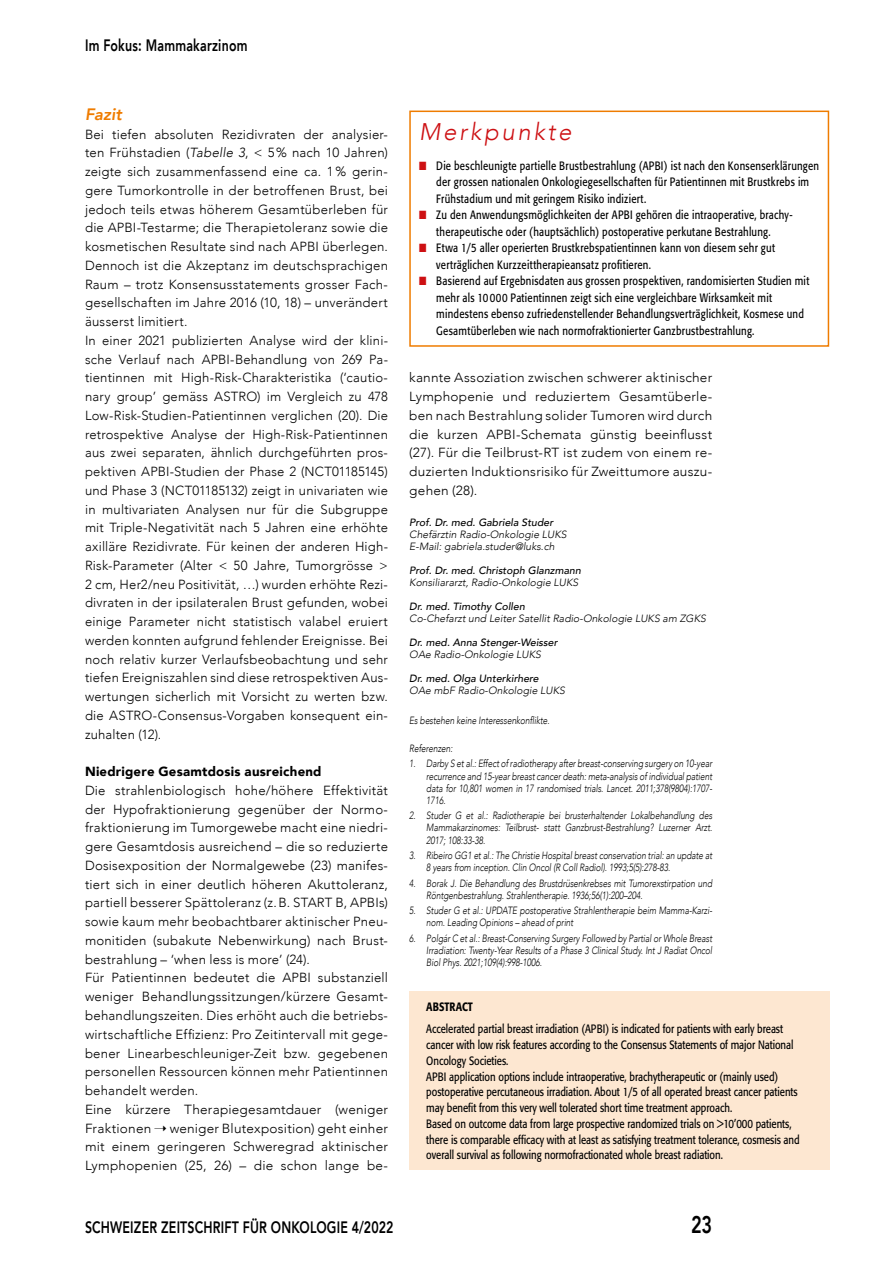
<style>
.page{position:relative;width:893px;height:1263px;background:#fff}
.page>*{position:absolute;margin:0;border:0;box-sizing:border-box;transform-origin:0 0}
.t1{font:italic 300 24px "Avenir";letter-spacing:.11em;color:#cd1013}
.t2{font:800 24px "Avenir";color:#000;scale:.75 1}
.t3{font:800 16.5px "Avenir";letter-spacing:.015em;color:#000;scale:.75 1}
.t4{font:italic 800 16.5px "Avenir";letter-spacing:.005em;color:#ef7c00}
.t5{font:300 13.2px/18.8px "Avenir";letter-spacing:.015em;color:#000}
.t6{font:900 13.2px "Avenir";letter-spacing:.015em;color:#000}
.t7{font:12px/16.5px "Formata";letter-spacing:.02em;color:#000;scale:.8 1}
.t8{font:12px/15.8px "Formata";letter-spacing:-.005em;color:#000;scale:.8 1}
.t9{font:500 12px "Formata";letter-spacing:.01em;color:#000;scale:.8 1}
.t10{font:italic 300 10.5px/12.1px "Avenir";letter-spacing:-.005em;color:#000;text-align:justify;scale:.8 1}
.t11{font:italic 300 10.5px/12px "Avenir";letter-spacing:-.005em;color:#000}
.t12{font:italic 500 10.5px "Avenir";color:#000}
.s1{font-style:italic}
.s2{color:#cd1013}
</style>
<div class="page">
<div style="left:409px;top:991px;width:420px;height:179px;background:#fde7d1"></div>
<div style="left:409px;top:111px;width:420px;height:236px;border:2px solid #ef7c00"></div>
<p class="t3" style="left:85px;top:32px;width:218px">Im Fokus: Mammakarzinom</p>
<p class="t4" style="left:85px;top:104px;width:39px">Fazit</p>
<p class="t5" style="left:85px;top:125px;width:304px">Bei tiefen absoluten Rezidivraten der analysier&shy;ten Frühstadien (<span class="s1">Tabelle 3</span>, &lt; 5 % nach 10 Jahren) zeigte sich zusammenfassend eine ca. 1 % gerin&shy;gere Tumorkontrolle in der betroffenen Brust, bei jedoch teils etwas höherem Gesamtüberleben für die APBI-Testarme; die Therapietoleranz sowie die kosmetischen Resultate sind nach APBI überlegen.<br>Dennoch ist die Akzeptanz im deutschsprachigen Raum – trotz Konsensusstatements grosser Fach&shy;gesellschaften im Jahre 2016 (10, 18) – unverändert äusserst limitiert.<br>In einer 2021 publizierten Analyse wird der klini&shy;sche Verlauf nach APBI-Behandlung von 269 Pa&shy;tientinnen mit High-Risk-Charakteristika (‘cautio&shy;nary group’ gemäss ASTRO) im Vergleich zu 478<br>Low-Risk-Studien-Patientinnen verglichen (20). Die retrospektive Analyse der High-Risk-Patientinnen aus zwei separaten, ähnlich durchgeführten pros&shy;pektiven APBI-Studien der Phase 2 (NCT01185145) und Phase 3 (NCT01185132) zeigt in univariaten wie in multivariaten Analysen nur für die Subgruppe mit Triple-Negativität nach 5 Jahren eine erhöhte axilläre Rezidivrate. Für keinen der anderen High-Risk-Parameter (Alter &lt; 50 Jahre, Tumorgrösse &gt; 2 cm, Her2/neu Positivität, …) wurden erhöhte Rezi&shy;divraten in der ipsilateralen Brust gefunden, wobei einige Parameter nicht statistisch valabel eruiert werden konnten aufgrund fehlender Ereignisse. Bei noch relativ kurzer Verlaufsbeobachtung und sehr tiefen Ereigniszahlen sind diese retrospektiven Aus&shy;wertungen sicherlich mit Vorsicht zu werten bzw. die ASTRO-Consensus-Vorgaben konsequent ein&shy;zuhalten (12).</p>
<p class="t6" style="left:85px;top:760px;width:238px">Niedrigere Gesamtdosis ausreichend</p>
<p class="t5" style="left:85px;top:781px;width:304px">Die strahlenbiologisch hohe/höhere Effektivität der Hypofraktionierung gegenüber der Normo&shy;fraktionierung im Tumorgewebe macht eine niedri&shy;gere Gesamtdosis ausreichend – die so reduzierte Dosisexposition der Normalgewebe (23) manifes&shy;tiert sich in einer deutlich höheren Akuttoleranz, partiell besserer Spättoleranz (z. B. START B, APBIs) sowie kaum mehr beobachtbarer aktinischer Pneu&shy;monitiden (subakute Nebenwirkung) nach Brust&shy;bestrahlung – ‘when less is more’ (24).<br>Für Patientinnen bedeutet die APBI substanziell weniger Behandlungssitzungen/kürzere Gesamt&shy;behandlungszeiten. Dies erhöht auch die betriebs&shy;wirtschaftliche Effizienz: Pro Zeitintervall mit gege&shy;bener Linearbeschleuniger-Zeit bzw. gegebenen personellen Ressourcen können mehr Patientinnen behandelt werden.<br>Eine kürzere Therapiegesamtdauer (weniger Fraktionen ➝ weniger Blutexposition) geht einher mit einem geringeren Schweregrad aktinischer Lymphopenien (25, 26) – die schon lange be-</p>
<h1 class="t1" style="left:419px;top:118px;width:154px">Merkpunkte</h1>
<p class="t7" style="left:436px;top:157px;width:480px;text-indent:-17px"><span class="s2">■</span> Die beschleunigte partielle Brustbestrahlung (APBI) ist nach den Konsens erklärungen der grossen nationalen Onkologiegesellschaften für Patientinnen mit Brustkrebs im<br>Frühstadium und mit geringem Risiko indiziert.</p>
<p class="t7" style="left:419px;top:207px;width:468px;text-align:center"><span class="s2">■</span> Zu den Anwendungsmöglichkeiten der APBI gehören die intraoperative, brachy&shy;therapeutische oder (hauptsächlich) postoperative perkutane Bestrahlung.</p>
<p class="t7" style="left:436px;top:240px;width:425px;text-indent:-17px"><span class="s2">■</span> Etwa 1/5 aller operierten Brustkrebspatientinnen kann von diesem sehr gut verträglichen Kurzzeittherapieansatz profitieren.</p>
<p class="t7" style="left:436px;top:273px;width:468px;text-indent:-17px"><span class="s2">■</span> Basierend auf Ergebnisdaten aus grossen prospektiven, randomisierten Studien mit mehr als 10 000 Patientinnen zeigt sich eine vergleichbare Wirksamkeit mit mindestens ebenso zufriedenstellender Behandlungsverträglichkeit, Kosmese und Gesamtüberleben wie nach normofraktionierter Ganzbrustbestrahlung.</p>
<p class="t5" style="left:409px;top:368px;width:304px;text-align:justify">kannte Assoziation zwischen schwerer aktinischer Lymphopenie und reduziertem Gesamtüberle&shy;ben nach Bestrahlung solider Tumoren wird durch die kurzen APBI-Schemata günstig beeinflusst (27). Für die Teilbrust-RT ist zudem von einem re&shy;duzierten Induktionsrisiko für Zweittumore auszu&shy;gehen (28).</p>
<p class="t12" style="left:409px;top:516px;width:145px">Prof. Dr. med. Gabriela Studer</p>
<p class="t11" style="left:409px;top:528px;width:159px">Chefärztin Radio-Onkologie LUKS<br>E-Mail: gabriela.studer@luks.ch</p>
<p class="t12" style="left:409px;top:564px;width:173px">Prof. Dr. med. Christoph Glanzmann</p>
<p class="t11" style="left:409px;top:576px;width:171px">Konsiliararzt, Radio-Onkologie LUKS</p>
<p class="t12" style="left:409px;top:600px;width:117px">Dr. med. Timothy Collen</p>
<p class="t11" style="left:409px;top:612px;width:298px">Co-Chefarzt und Leiter Satellit Radio-Onkologie LUKS am ZGKS</p>
<p class="t12" style="left:409px;top:636px;width:150px">Dr. med. Anna Stenger-Weisser</p>
<p class="t11" style="left:409px;top:648px;width:133px">OAe Radio-Onkologie LUKS</p>
<p class="t12" style="left:409px;top:672px;width:131px">Dr. med. Olga Unterkirhere</p>
<p class="t11" style="left:409px;top:684px;width:157px">OAe mbF Radio-Onkologie LUKS</p>
<p class="t10" style="left:409px;top:715px;width:177px">Es bestehen keine Interessenkonflikte.</p>
<p class="t10" style="left:409px;top:742px;width:56px">Referenzen:</p>
<p class="t10" style="left:426px;top:758px;width:359px;text-indent:-17px">1. Darby S et al.: Effect of radiotherapy after breast-conserving surgery on 10-year recurrence and 15-year breast cancer death: meta-analysis of individual patient data for 10,801 women in 17 randomised trials. Lancet. 2011;378(9804):1707- 1716.</p>
<p class="t10" style="left:426px;top:810px;width:359px;text-indent:-17px">2. Studer G et al.: Radiotherapie bei brusterhaltender Lokalbehandlung des Mammakarzinomes: Teilbrust- statt Ganzbrust-Bestrahlung? Luzerner Arzt.<br>2017; 108:33-38.</p>
<p class="t10" style="left:426px;top:849px;width:359px;text-indent:-17px">3. Ribeiro GG1 et al.: The Christie Hospital breast conservation trial: an update at<br>8 years from inception. Clin Oncol (R Coll Radiol). 1993;5(5):278-83.</p>
<p class="t10" style="left:426px;top:877px;width:359px;text-indent:-17px">4. Borak J. Die Behandlung des Brustdrüsenkrebses mit Tumorexstirpation und<br>Röntgenbestrahlung. Strahlentherapie. 1936;56(1):200–204.</p>
<p class="t10" style="left:426px;top:905px;width:359px;text-indent:-17px">5. Studer G et al.: UPDATE postoperative Strahlentherapie beim Mamma-Karzi&shy;nom. Leading Opinions – ahead of print</p>
<p class="t10" style="left:426px;top:932px;width:359px;text-indent:-17px">6. Polgár C et al.: Breast-Conserving Surgery Followed by Partial or Whole Breast Irradiation: Twenty-Year Results of a Phase 3 Clinical Study. Int J Radiat Oncol Biol Phys. 2021;109(4):998-1006.</p>
<p class="t9" style="left:426px;top:1000px;width:60px">ABSTRACT</p>
<p class="t8" style="left:426px;top:1021px;width:468px">Accelerated partial breast irradiation (APBI) is indicated for patients with early breast cancer with low risk features according to the Consensus Statements of major National Oncology Societies.<br>APBI application options include intraoperative, brachytherapeutic or (mainly used) postoperative percutaneous irradiation. About 1/5 of all operated breast cancer patients may benefit from this very well tolerated short time treatment approach.<br>Based on outcome data from large prospective randomized trials on &gt;10’000 patients, there is comparable efficacy with at least as satisfying treatment tolerance, cosmesis and overall survival as following normofractionated whole breast radiation.</p>
<p class="t3" style="left:85px;top:1214px;width:413px">SCHWEIZER ZEITSCHRIFT FÜR ONKOLOGIE 4/2022</p>
<h1 class="t2" style="left:691px;top:1206px;width:30px">23</h1>
</div>
